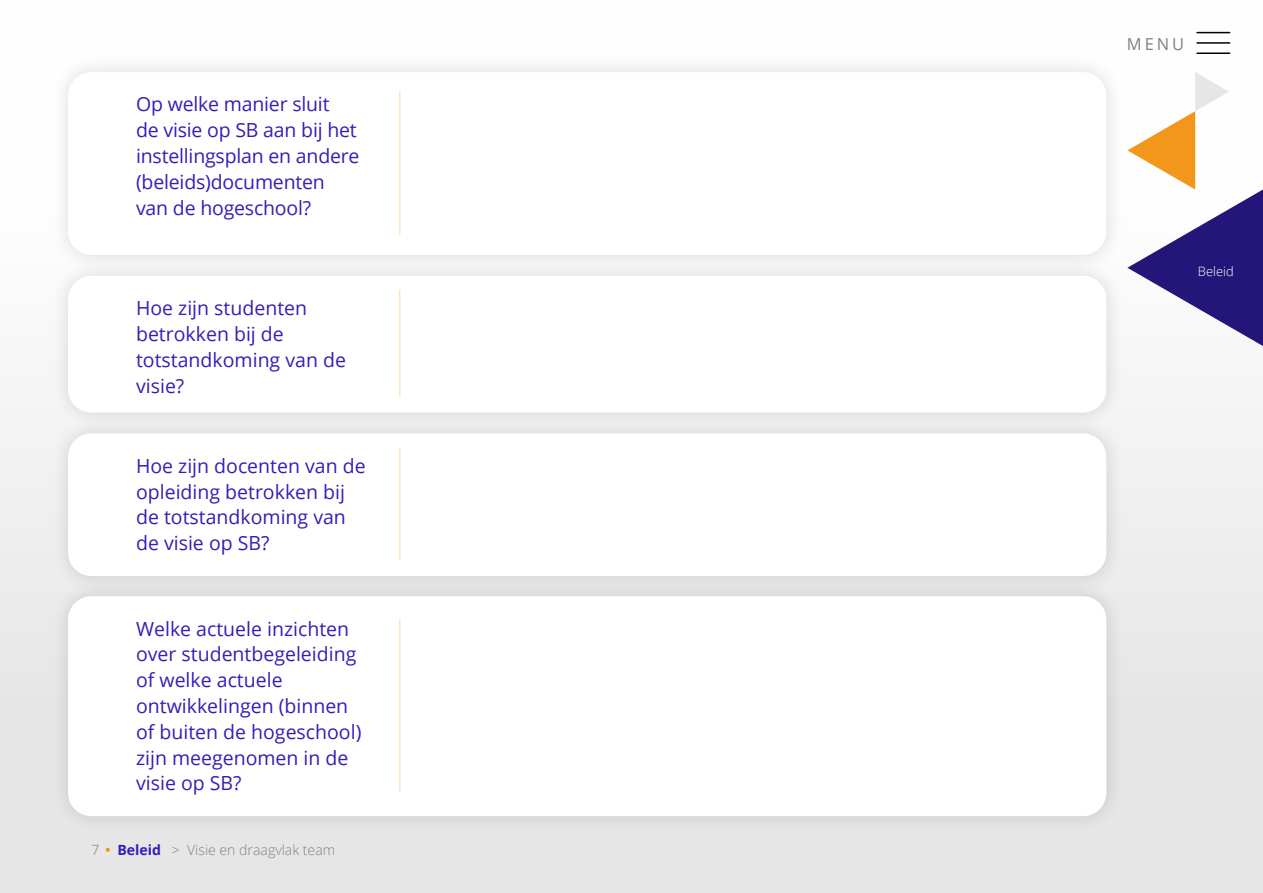
<style>
.page{position:relative;width:1263px;height:893px;background:#fff}
.page>*{position:absolute;margin:0;border:0;box-sizing:border-box;transform-origin:0 0}
.t1{font:19.5px/25.8px "Open Sans";color:#351eb7}
.t2{font:16.5px "Open Sans";color:#808080}
.t3{font:300 14.1px "Open Sans";color:#808080}
.t4{font:700 14.1px "Open Sans";color:#351eb7}
.t5{font:300 12.9px "Open Sans";color:#fff}
</style>
<div class="page">
<div style="left:0;top:0;width:1263px;height:893px;background:linear-gradient(to right,#f2f2f2,#f0f0f0)"></div>
<svg style="left:1127px;top:72px;width:136px;height:281px"></svg>
<hr style="left:1197px;top:32px;width:33px;height:1px;background:#000">
<hr style="left:1197px;top:42px;width:33px;height:2px;background:#000">
<hr style="left:1197px;top:53px;width:33px;height:1px;background:#000">
<svg style="left:106px;top:848px;width:4px;height:4px"></svg>
<div style="left:49px;top:53px;width:1076px;height:221px;background:#f8f8f8"></div>
<div style="left:68px;top:72px;width:1038px;height:183px;background:#fff;border-radius:23px"></div>
<hr style="left:399px;top:91px;width:1px;height:144px;background:#fce5c6">
<div style="left:49px;top:257px;width:1076px;height:175px;background:#f2f2f2"></div>
<div style="left:68px;top:276px;width:1038px;height:137px;background:#fff;border-radius:23px"></div>
<div style="left:49px;top:414px;width:1076px;height:181px;background:#eaeaea"></div>
<div style="left:68px;top:433px;width:1038px;height:143px;background:#fff;border-radius:23px"></div>
<div style="left:49px;top:577px;width:1076px;height:258px;background:#e2e2e2"></div>
<div style="left:68px;top:596px;width:1038px;height:220px;background:#fff;border-radius:23px"></div>
<hr style="left:399px;top:290px;width:1px;height:107px;background:#fce5c6">
<hr style="left:399px;top:448px;width:1px;height:112px;background:#fce5c6">
<hr style="left:399px;top:619px;width:1px;height:173px;background:#fce5c6">
<p class="t1" style="left:136px;top:91px;width:225px">Op welke manier sluit<br>de visie op SB aan bij het instellingsplan en andere (beleids)documenten van de hogeschool?</p>
<p class="t1" style="left:136px;top:295px;width:211px">Hoe zijn studenten betrokken bij de totstandkoming van de visie?</p>
<p class="t1" style="left:136px;top:452px;width:231px">Hoe zijn docenten van de opleiding betrokken bij de totstandkoming van de visie op SB?</p>
<p class="t1" style="left:136px;top:615px;width:227px">Welke actuele inzichten over studentbegeleiding of welke actuele ontwikkelingen (binnen of buiten de hogeschool) zijn meegenomen in de visie op SB?</p>
<p class="t3" style="left:91px;top:840px;width:10px">7</p>
<p class="t4" style="left:117px;top:840px;width:45px">Beleid</p>
<p class="t3" style="left:172px;top:840px;width:165px">&gt; Visie en draagvlak team</p>
<p class="t2" style="left:1127px;top:33px;width:59px">MENU</p>
<p class="t5" style="left:1198px;top:262px;width:37px">Beleid</p>
</div>
